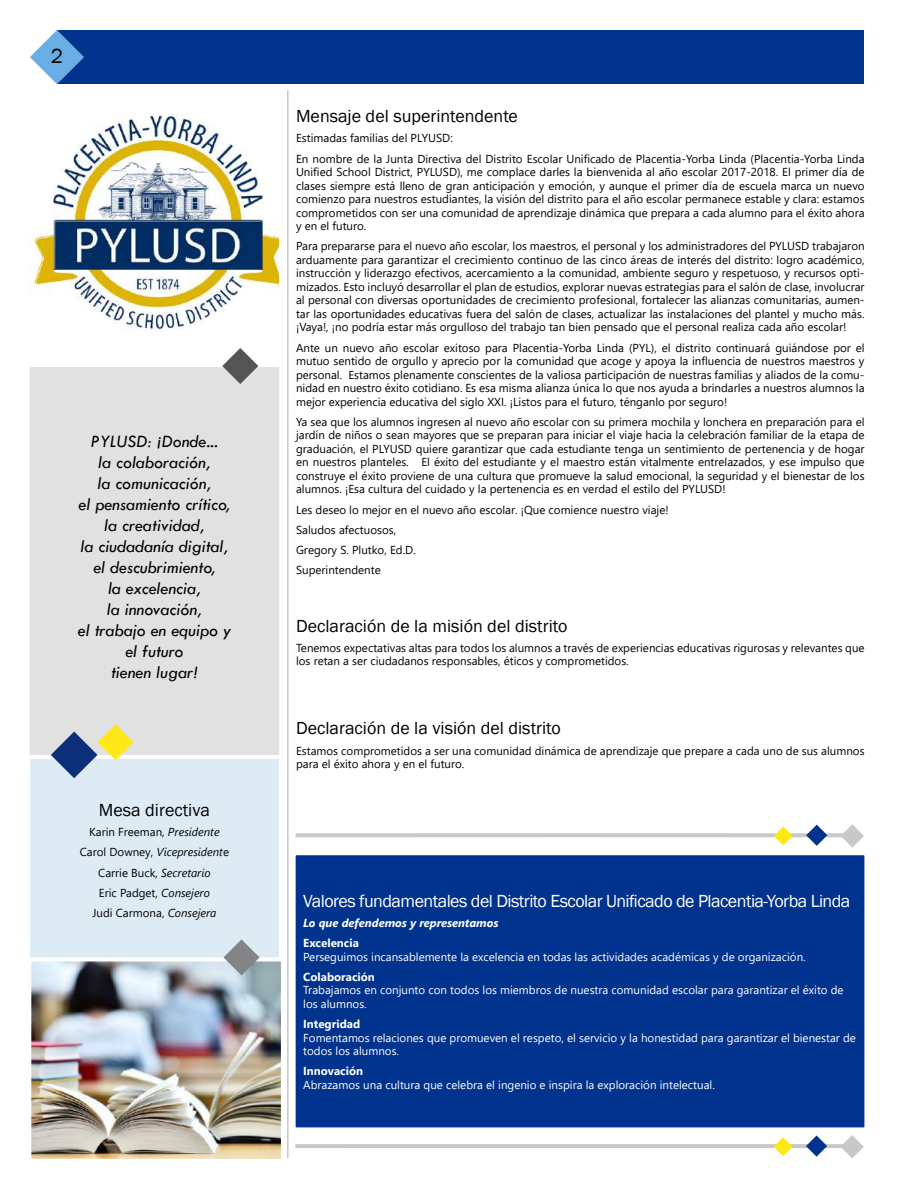
<style>
.page{position:relative;width:918px;height:1188px;background:#fff}
.page>*{position:absolute;margin:0;border:0;box-sizing:border-box;transform-origin:0 0}
.t1{font:21px "Franklin Gothic";color:#010101}
.t2{font:italic 18px/21px "Tw Cen";color:#010101;text-align:center}
.t3{font:18px "Franklin Gothic";color:#010101}
.t4{font:18px "Franklin Gothic";letter-spacing:-.03em;color:#fff}
.t5{font:11.55px/13.5px "Segoe UI";color:#010101}
.t6{font:11.55px/13.5px "Segoe UI";color:#fff}
.t7{font:700 11.55px "Segoe UI";color:#fff}
.t8{font:italic 700 11.55px "Segoe UI";color:#fff}
.s1{font-style:italic}
</style>
<div class="page">
<div style="left:30px;top:90px;width:249px;height:1068px;background:#ddecf4"></div>
<hr style="left:287px;top:90px;width:2px;height:1068px;background:#c8c8c8">
<div style="left:57px;top:30px;width:807px;height:54px;background:#00338d"></div>
<svg style="left:30px;top:30px;width:54px;height:54px"></svg>
<div style="left:29px;top:368px;width:250px;height:391px;background:#e1e1e1"></div>
<svg style="left:29px;top:90px;width:251px;height:278px;background:#cbd0cb"></svg>
<svg style="left:222px;top:348px;width:36px;height:36px"></svg>
<img style="left:30px;top:957px;width:251px;height:202px">
<svg style="left:51px;top:724px;width:83px;height:54px"></svg>
<svg style="left:224px;top:939px;width:36px;height:36px"></svg>
<svg style="left:295px;top:855px;width:570px;height:273px;background:#0b3c92"></svg>
<svg style="left:288px;top:824px;width:576px;height:24px"></svg>
<svg style="left:288px;top:1135px;width:576px;height:23px"></svg>
<h1 class="t1" style="left:51px;top:43px;width:14px">2</h1>
<h2 class="t2" style="left:78px;top:430px;width:155px">PYLUSD: ¡Donde...<br>la colaboración,<br>la comunicación,<br>el pensamiento crítico, la creatividad,<br>la ciudadanía digital, el descubrimiento,<br>la excelencia,<br>la innovación,<br>el trabajo en equipo y el futuro<br>tienen lugar!</h2>
<h2 class="t3" style="left:99px;top:799px;width:112px">Mesa directiva</h2>
<p class="t5" style="left:80px;top:821px;width:151px;line-height:20.2px;text-align:center">Karin Freeman, <span class="s1">Presidente<br></span>Carol Downey, <span class="s1">Vicepresident</span>e<br>Carrie Buck, <span class="s1">Secretario<br></span>Eric Padget, <span class="s1">Consejero<br></span>Judi Carmona, <span class="s1">Consejera</span></p>
<h2 class="t3" style="left:296px;top:105px;width:223px">Mensaje del superintendente</h2>
<p class="t5" style="left:296px;top:127px;width:570px;line-height:20.2px">Estimadas familias del PLYUSD:<br>En nombre de la Junta Directiva del Distrito Escolar Unificado de Placentia-Yorba Linda (Placentia-Yorba Linda</p>
<p class="t5" style="left:296px;top:164px;width:570px;text-align:justify">Unified School District, PYLUSD), me complace darles la bienvenida al año escolar 2017-2018. El primer día de clases siempre está lleno de gran anticipación y emoción, y aunque el primer día de escuela marca un nuevo comienzo para nuestros estudiantes, la visión del distrito para el año escolar permanece estable y clara: estamos comprometidos con ser una comunidad de aprendizaje dinámica que prepara a cada alumno para el éxito ahora y en el futuro.</p>
<p class="t5" style="left:296px;top:238px;width:570px;text-align:justify">Para prepararse para el nuevo año escolar, los maestros, el personal y los administradores del PYLUSD trabajaron arduamente para garantizar el crecimiento continuo de las cinco áreas de interés del distrito: logro académico, instrucción y liderazgo efectivos, acercamiento a la comunidad, ambiente seguro y respetuoso, y recursos opti&shy;mizados. Esto incluyó desarrollar el plan de estudios, explorar nuevas estrategias para el salón de clase, involucrar al personal con diversas oportunidades de crecimiento profesional, fortalecer las alianzas comunitarias, aumen&shy;tar las oportunidades educativas fuera del salón de clases, actualizar las instalaciones del plantel y mucho más. ¡Vaya!, ¡no podría estar más orgulloso del trabajo tan bien pensado que el personal realiza cada año escolar!</p>
<p class="t5" style="left:296px;top:340px;width:570px;text-align:justify">Ante un nuevo año escolar exitoso para Placentia-Yorba Linda (PYL), el distrito continuará guiándose por el mutuo sentido de orgullo y aprecio por la comunidad que acoge y apoya la influencia de nuestros maestros y personal. Estamos plenamente conscientes de la valiosa participación de nuestras familias y aliados de la comu&shy;nidad en nuestro éxito cotidiano. Es esa misma alianza única lo que nos ayuda a brindarles a nuestros alumnos la mejor experiencia educativa del siglo XXI. ¡Listos para el futuro, ténganlo por seguro!</p>
<p class="t5" style="left:296px;top:414px;width:570px;text-align:justify">Ya sea que los alumnos ingresen al nuevo año escolar con su primera mochila y lonchera en preparación para el jardín de niños o sean mayores que se preparan para iniciar el viaje hacia la celebración familiar de la etapa de graduación, el PLYUSD quiere garantizar que cada estudiante tenga un sentimiento de pertenencia y de hogar en nuestros planteles. El éxito del estudiante y el maestro están vitalmente entrelazados, y ese impulso que construye el éxito proviene de una cultura que promueve la salud emocional, la seguridad y el bienestar de los alumnos. ¡Esa cultura del cuidado y la pertenencia es en verdad el estilo del PYLUSD!</p>
<p class="t5" style="left:296px;top:498px;width:374px;line-height:20.2px">Les deseo lo mejor en el nuevo año escolar. ¡Que comience nuestro viaje!<br>Saludos afectuosos,<br>Gregory S. Plutko, Ed.D.<br>Superintendente</p>
<h2 class="t3" style="left:296px;top:615px;width:273px">Declaración de la misión del distrito</h2>
<p class="t5" style="left:296px;top:640px;width:570px">Tenemos expectativas altas para todos los alumnos a través de experiencias educativas rigurosas y relevantes que los retan a ser ciudadanos responsables, éticos y comprometidos.</p>
<h2 class="t3" style="left:296px;top:717px;width:266px">Declaración de la visión del distrito</h2>
<p class="t5" style="left:296px;top:743px;width:570px">Estamos comprometidos a ser una comunidad dinámica de aprendizaje que prepare a cada uno de sus alumnos para el éxito ahora y en el futuro.</p>
<h2 class="t4" style="left:303px;top:889px;width:549px">Valores fundamentales del Distrito Escolar Unificado de Placentia-Yorba Linda</h2>
<p class="t8" style="left:303px;top:913px;width:197px">Lo que defendemos y representamos</p>
<p class="t7" style="left:303px;top:932px;width:57px">Excelencia</p>
<p class="t6" style="left:303px;top:949px;width:504px">Perseguimos incansablemente la excelencia en todas las actividades académicas y de organización.</p>
<p class="t7" style="left:303px;top:966px;width:73px">Colaboración</p>
<p class="t6" style="left:303px;top:982px;width:542px">Trabajamos en conjunto con todos los miembros de nuestra comunidad escolar para garantizar el éxito de los alumnos.</p>
<p class="t7" style="left:303px;top:1013px;width:58px">Integridad</p>
<p class="t6" style="left:303px;top:1030px;width:554px">Fomentamos relaciones que promueven el respeto, el servicio y la honestidad para garantizar el bienestar de todos los alumnos.</p>
<p class="t7" style="left:303px;top:1060px;width:61px">Innovación</p>
<p class="t6" style="left:303px;top:1077px;width:413px">Abrazamos una cultura que celebra el ingenio e inspira la exploración intelectual.</p>
</div>
